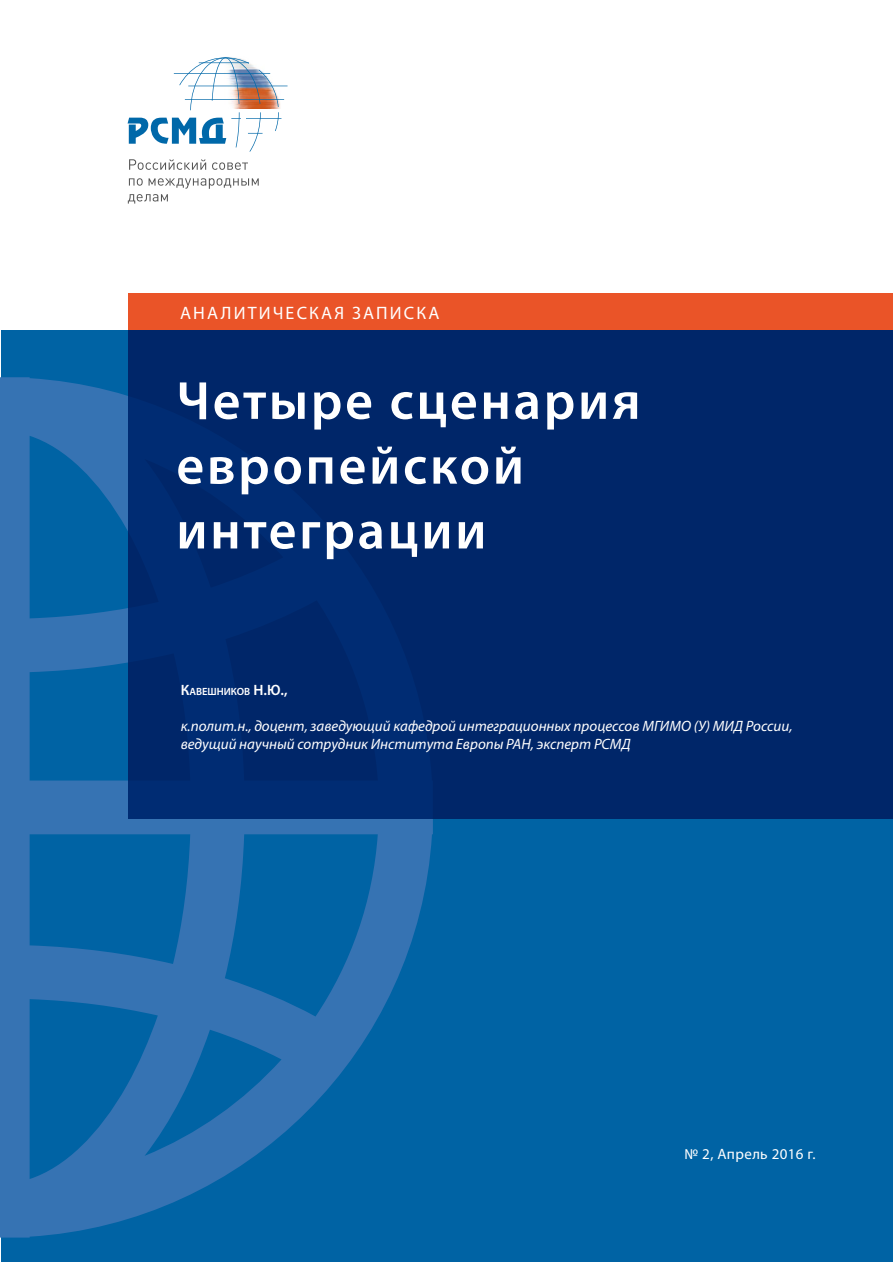
<style>
.page{position:relative;width:893px;height:1263px;background:#fff}
.page>*{position:absolute;margin:0;border:0;box-sizing:border-box;transform-origin:0 0}
.Heading-3{font:600 54px "Myriad Pro";letter-spacing:.05em;color:#fff}
.Heading-3-2{font:18px "Myriad Pro";letter-spacing:.12em;color:#fff}
.t1{font:italic 15px "Myriad Pro";color:#fff}
.Text{font:15px "Myriad Pro";letter-spacing:.025em;color:#fff}
.t2{font:600 10.5px "Myriad Pro";color:#fff}
.s1{font-size:15px}
</style>
<div class="page">
<div style="left:1px;top:330px;width:891px;height:932px;background:#0063a4"></div>
<svg style="left:0;top:377px;width:433px;height:860px"></svg>
<div style="left:128px;top:294px;width:765px;height:525px;background:#002669"></div>
<div style="left:128px;top:293px;width:765px;height:37px;background:#ea5428"></div>
<hr style="left:188px;top:86px;width:100px;height:1px;background:#0068a9">
<hr style="left:185px;top:99px;width:99px;height:1px;background:#0068a9">
<hr style="left:246px;top:118px;width:35px;height:1px;background:#0068a9">
<svg style="left:128px;top:57px;width:151px;height:95px"></svg>
<svg style="left:129px;top:159px;width:77px;height:11px"></svg>
<svg style="left:212px;top:162px;width:36px;height:8px"></svg>
<svg style="left:128px;top:178px;width:131px;height:26px"></svg>
<p class="Heading-3-2" style="left:180px;top:301px;width:261px">АНАЛИТИЧЕСКАЯ ЗАПИСКА</p>
<p class="Heading-3" style="left:176px;top:366px;width:466px">Четыре сценария</p>
<p class="Heading-3" style="left:176px;top:431px;width:349px">европейской</p>
<p class="Heading-3" style="left:176px;top:496px;width:312px">интеграции</p>
<p class="t2" style="left:181px;top:685px;width:108px"><span class="s1">К</span>авешников <span class="s1">Н.Ю.,</span></p>
<p class="t1" style="left:181px;top:716px;width:613px">к.полит.н., доцент, заведующий кафедрой интеграционных процессов МГИМО (У) МИД России,</p>
<p class="t1" style="left:181px;top:734px;width:452px">ведущий научный сотрудник Института Европы РАН, эксперт РСМД</p>
<p class="Text" style="left:685px;top:1145px;width:133px">№ 2, Апрель 2016 г.</p>
</div>
